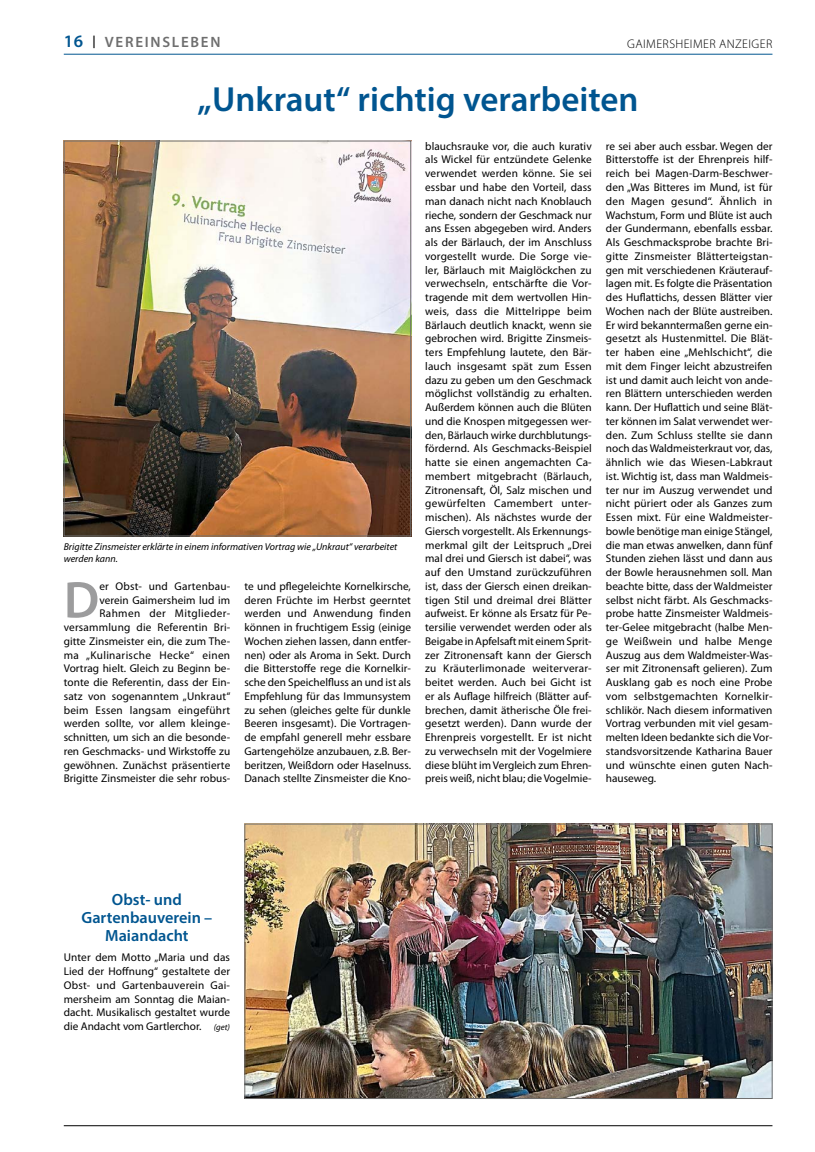
<style>
.page{position:relative;width:815px;height:1152px;background:#fff}
.page>*{position:absolute;margin:0;border:0;box-sizing:border-box;transform-origin:0 0}
.Grundschrift_Textanfang_Initial{font:600 52px "Myriad Pro";color:#9c9c9d}
.Überschrift_4sp{font:600 35px "Myriad Pro";color:#005590}
.Überschrift_1sp{font:600 16.25px/18.1px "Myriad Pro";color:#005590;text-align:center}
.t1{font:600 15px "Myriad Pro";letter-spacing:.12em;color:#6e6e6e}
.t2{font:300 12.5px "Myriad Pro";letter-spacing:.035em;color:#000}
.Grundschrift_Textanfang_Initial-2{font:11.25px/13.8px "Myriad Pro";letter-spacing:.005em;color:#000;text-align:justify}
.Grundschrift{font:11.25px/13.8px "Myriad Pro";color:#000;text-align:justify}
.Bildtext{font:italic 10px/12.5px "Myriad Pro";color:#000}
.s1{font-size:17.5px;color:#005590}
.s2{font-style:italic;font-size:8.75px}
</style>
<div class="page">
<hr style="left:64px;top:1125px;width:708px;height:1px;background:#000">
<hr style="left:64px;top:54px;width:708px;height:1px;background:#005590">
<img style="left:246px;top:825px;width:524px;height:271px">
<div style="left:244px;top:823px;width:528px;height:275px;border:1px solid #6e6e6e"></div>
<img style="left:66px;top:143px;width:343px;height:391px">
<div style="left:64px;top:141px;width:347px;height:395px;border:1px solid #6e6e6e"></div>
<p class="t1" style="left:64px;top:33px;width:158px"><span class="s1">16</span> <sup>|</sup> VEREINSLEBEN</p>
<p class="t2" style="left:627px;top:36px;width:147px">GAIMERSHEIMER ANZEIGER</p>
<p class="Überschrift_4sp" style="left:198px;top:77px;width:442px">„Unkraut“ richtig verarbeiten</p>
<p class="Bildtext" style="left:64px;top:540px;width:335px">Brigitte Zinsmeister erklärte in einem informativen Vortrag wie „Unkraut“ verarbeitet werden kann.</p>
<p class="Grundschrift_Textanfang_Initial-2" style="left:64px;top:579px;width:168px;text-align:right">er Obst- und Gartenbau-<br>verein Gaimersheim lud im<br>Rahmen der Mitglieder&shy;versammlung die Referentin Bri&shy;gitte Zinsmeister ein, die zum The&shy;ma „Kulinarische Hecke“ einen<br>Vortrag hielt. Gleich zu Beginn be&shy;tonte die Referentin, dass der Ein&shy;satz von sogenanntem „Unkraut“ beim Essen langsam eingeführt werden sollte, vor allem kleinge&shy;schnitten, um sich an die besonde&shy;ren Geschmacks- und Wirkstoffe zu gewöhnen. Zunächst präsentierte<br>Brigitte Zinsmeister die sehr robus-</p>
<p class="Grundschrift_Textanfang_Initial-2" style="left:244px;top:579px;width:168px">te und pflegeleichte Kornelkirsche, deren Früchte im Herbst geerntet werden und Anwendung finden können in fruchtigem Essig (einige Wochen ziehen lassen, dann entfer&shy;nen) oder als Aroma in Sekt. Durch die Bitterstoffe rege die Kornelkir&shy;sche den Speichelfluss an und ist als Empfehlung für das Immunsystem zu sehen (gleiches gelte für dunkle Beeren insgesamt). Die Vortragen&shy;de empfahl generell mehr essbare Gartengehölze anzubauen, z.B. Ber&shy;beritzen, Weißdorn oder Haselnuss.<br>Danach stellte Zinsmeister die Kno-</p>
<p class="Grundschrift_Textanfang_Initial" style="left:64px;top:567px;width:37px">D</p>
<p class="Grundschrift_Textanfang_Initial-2" style="left:425px;top:139px;width:168px">blauchsrauke vor, die auch kurativ als Wickel für entzündete Gelenke verwendet werden könne. Sie sei essbar und habe den Vorteil, dass man danach nicht nach Knoblauch rieche, sondern der Geschmack nur ans Essen abgegeben wird. Anders als der Bärlauch, der im Anschluss vorgestellt wurde. Die Sorge vie&shy;ler, Bärlauch mit Maiglöckchen zu verwechseln, entschärfte die Vor&shy;tragende mit dem wertvollen Hin&shy;weis, dass die Mittelrippe beim Bärlauch deutlich knackt, wenn sie gebrochen wird. Brigitte Zinsmeis&shy;ters Empfehlung lautete, den Bär&shy;lauch insgesamt spät zum Essen dazu zu geben um den Geschmack möglichst vollständig zu erhalten.<br>Außerdem können auch die Blüten und die Knospen mitgegessen wer&shy;den, Bärlauch wirke durchblutungs&shy;fördernd. Als Geschmacks-Beispiel hatte sie einen angemachten Ca&shy;membert mitgebracht (Bärlauch, Zitronensaft, Öl, Salz mischen und gewürfelten Camembert unter&shy;mischen). Als nächstes wurde der Giersch vorgestellt. Als Erkennungs&shy;merkmal gilt der Leitspruch „Drei mal drei und Giersch ist dabei“, was auf den Umstand zurückzuführen ist, dass der Giersch einen dreikan&shy;tigen Stil und dreimal drei Blätter aufweist. Er könne als Ersatz für Pe&shy;tersilie verwendet werden oder als Beigabe in Apfelsaft mit einem Sprit&shy;zer Zitronensaft kann der Giersch zu Kräuterlimonade weiterverar&shy;beitet werden. Auch bei Gicht ist er als Auflage hilfreich (Blätter auf&shy;brechen, damit ätherische Öle frei&shy;gesetzt werden). Dann wurde der Ehrenpreis vorgestellt. Er ist nicht zu verwechseln mit der Vogelmiere diese blüht im Vergleich zum Ehren&shy;preis weiß, nicht blau; die Vogelmie-</p>
<p class="Grundschrift_Textanfang_Initial-2" style="left:606px;top:139px;width:168px">re sei aber auch essbar. Wegen der Bitterstoffe ist der Ehrenpreis hilf&shy;reich bei Magen-Darm-Beschwer&shy;den „Was Bitteres im Mund, ist für den Magen gesund“. Ähnlich in Wachstum, Form und Blüte ist auch der Gundermann, ebenfalls essbar.<br>Als Geschmacksprobe brachte Bri&shy;gitte Zinsmeister Blätterteigstan&shy;gen mit verschiedenen Kräuterauf&shy;lagen mit. Es folgte die Präsentation des Huflattichs, dessen Blätter vier Wochen nach der Blüte austreiben.<br>Er wird bekanntermaßen gerne ein&shy;gesetzt als Hustenmittel. Die Blät&shy;ter haben eine „Mehlschicht“, die mit dem Finger leicht abzustreifen ist und damit auch leicht von ande&shy;ren Blättern unterschieden werden kann. Der Huflattich und seine Blät&shy;ter können im Salat verwendet wer&shy;den. Zum Schluss stellte sie dann noch das Waldmeisterkraut vor, das, ähnlich wie das Wiesen-Labkraut ist. Wichtig ist, dass man Waldmeis&shy;ter nur im Auszug verwendet und nicht püriert oder als Ganzes zum Essen mixt. Für eine Waldmeister&shy;bowle benötige man einige Stängel, die man etwas anwelken, dann fünf Stunden ziehen lässt und dann aus der Bowle herausnehmen soll. Man beachte bitte, dass der Waldmeister selbst nicht färbt. Als Geschmacks&shy;probe hatte Zinsmeister Waldmeis&shy;ter-Gelee mitgebracht (halbe Men&shy;ge Weißwein und halbe Menge Auszug aus dem Waldmeister-Was&shy;ser mit Zitronensaft gelieren). Zum Ausklang gab es noch eine Probe vom selbstgemachten Kornelkir&shy;schlikör. Nach diesem informativen Vortrag verbunden mit viel gesam&shy;melten Ideen bedankte sich die Vor&shy;standsvorsitzende Katharina Bauer und wünschte einen guten Nach&shy;hauseweg.</p>
<p class="Überschrift_1sp" style="left:81px;top:889px;width:133px">Obst- und<br>Gartenbauverein –<br>Maiandacht</p>
<p class="Grundschrift" style="left:64px;top:951px;width:168px">Unter dem Motto „Maria und das Lied der Hoffnung“ gestaltete der Obst- und Gartenbauverein Gai&shy;mersheim am Sonntag die Maian&shy;dacht. Musikalisch gestaltet wurde die Andacht vom Gartlerchor. <span class="s2">(get)</span></p>
</div>
